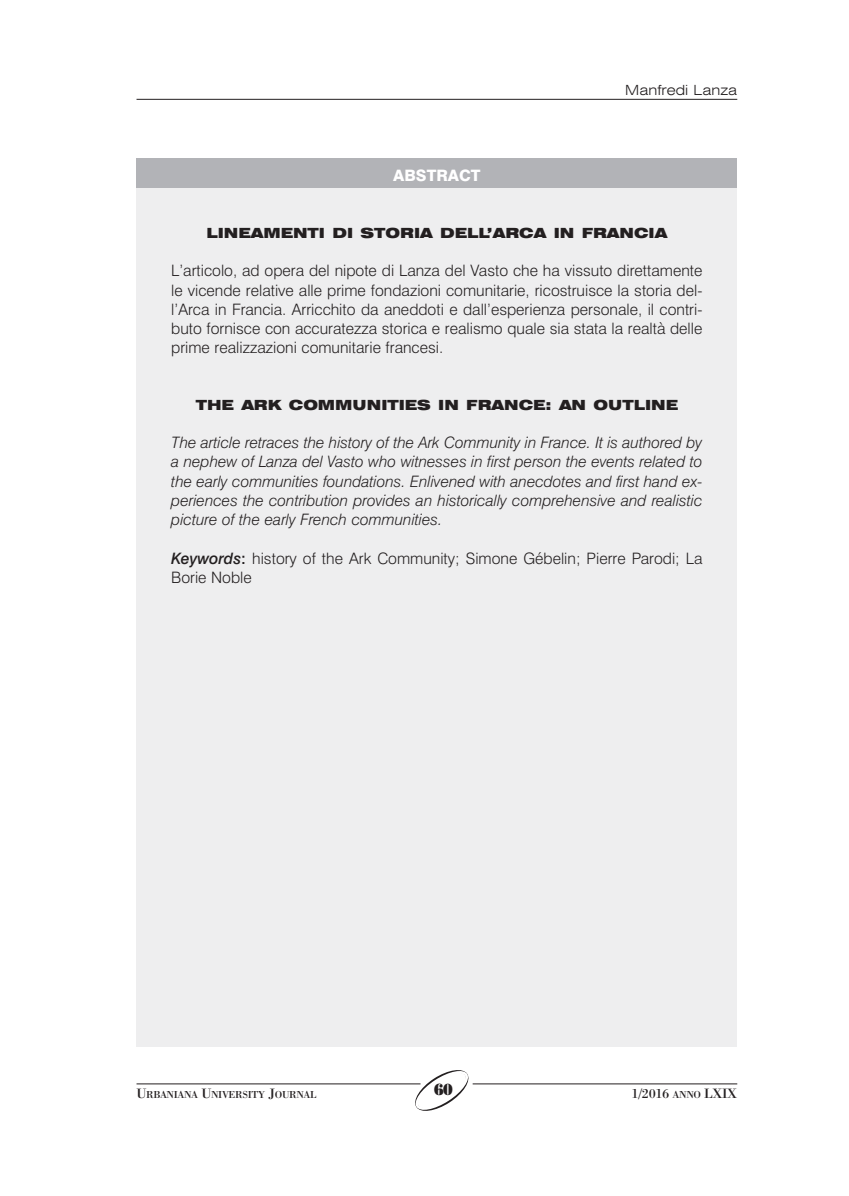
<style>
.page{position:relative;width:849px;height:1196px;background:#fff}
.page>*{position:absolute;margin:0;border:0;box-sizing:border-box;transform-origin:0 0}
.t1{font:16.1px "Bodoni Poster";color:#231f20;scale:.9 1}
.t2{font:300 15.75px/19.2px "Swiss 721 BT";color:#231f20;text-align:justify}
.t3{font:italic 300 15.75px/19.2px "Swiss 721 BT";color:#231f20;text-align:justify}
.t4{font:800 15.75px "Swiss 721 BT";color:#fff}
.t5{font:900 expanded 14px "Swiss 721 BT";color:#231f20}
.t6{font:14px "Bodoni BT";letter-spacing:-.025em;color:#231f20}
.t7{font:300 expanded 14px "Swiss 721 BT";color:#231f20}
.t8{font:10.5px "Bodoni BT";letter-spacing:-.035em;color:#231f20}
.s1{font-weight:500;font-style:italic}
.s2{font-weight:500}
.s3{font-size:14px}
.s4{font-size:10.5px}
</style>
<div class="page">
<hr style="left:136px;top:99px;width:601px;height:1px;background:#231f20">
<hr style="left:136px;top:1083px;width:284px;height:1px;background:#231f20">
<hr style="left:472px;top:1083px;width:265px;height:1px;background:#231f20">
<svg style="left:412px;top:1070px;width:57px;height:41px"></svg>
<div style="left:136px;top:158px;width:601px;height:889px;background:#eeeeef"></div>
<div style="left:136px;top:158px;width:601px;height:30px;background:#b2b3b7"></div>
<p class="t4" style="left:393px;top:168px;width:89px">ABSTRACT</p>
<p class="t7" style="left:625px;top:84px;width:113px">Manfredi Lanza</p>
<p class="t5" style="left:206px;top:227px;width:462px">LINEAMENTI DI STORIA DELL’ARCA IN FRANCIA</p>
<p class="t2" style="left:171px;top:263px;width:532px">L’articolo, ad opera del nipote di Lanza del Vasto che ha vissuto direttamente le vicende relative alle prime fondazioni comunitarie, ricostruisce la storia del&shy;l’Arca in Francia. Arricchito da aneddoti e dall’esperienza personale, il contri&shy;buto fornisce con accuratezza storica e realismo quale sia stata la realtà delle prime realizzazioni comunitarie francesi.</p>
<p class="t5" style="left:196px;top:398px;width:483px">THE ARK COMMUNITIES IN FRANCE: AN OUTLINE</p>
<p class="t3" style="left:171px;top:434px;width:532px">The article retraces the history of the Ark Community in France. It is authored by a nephew of Lanza del Vasto who witnesses in first person the events related to the early communities foundations. Enlivened with anecdotes and first hand ex&shy;periences the contribution provides an historically comprehensive and realistic picture of the early French communities.</p>
<p class="t2" style="left:171px;top:550px;width:532px"><span class="s1">Keywords</span><span class="s2">:</span> history of the Ark Community; Simone Gébelin; Pierre Parodi; La<br>Borie Noble</p>
<p class="t8" style="left:136px;top:1090px;width:181px"><span class="s3">U</span>RBANIANA <span class="s3">U</span>NIVERSITY <span class="s3">J</span>OURNAL</p>
<p class="t1" style="left:434px;top:1083px;width:22px">60</p>
<p class="t6" style="left:631px;top:1088px;width:107px">1/2016 <span class="s4">ANNO</span> LXIX</p>
</div>
